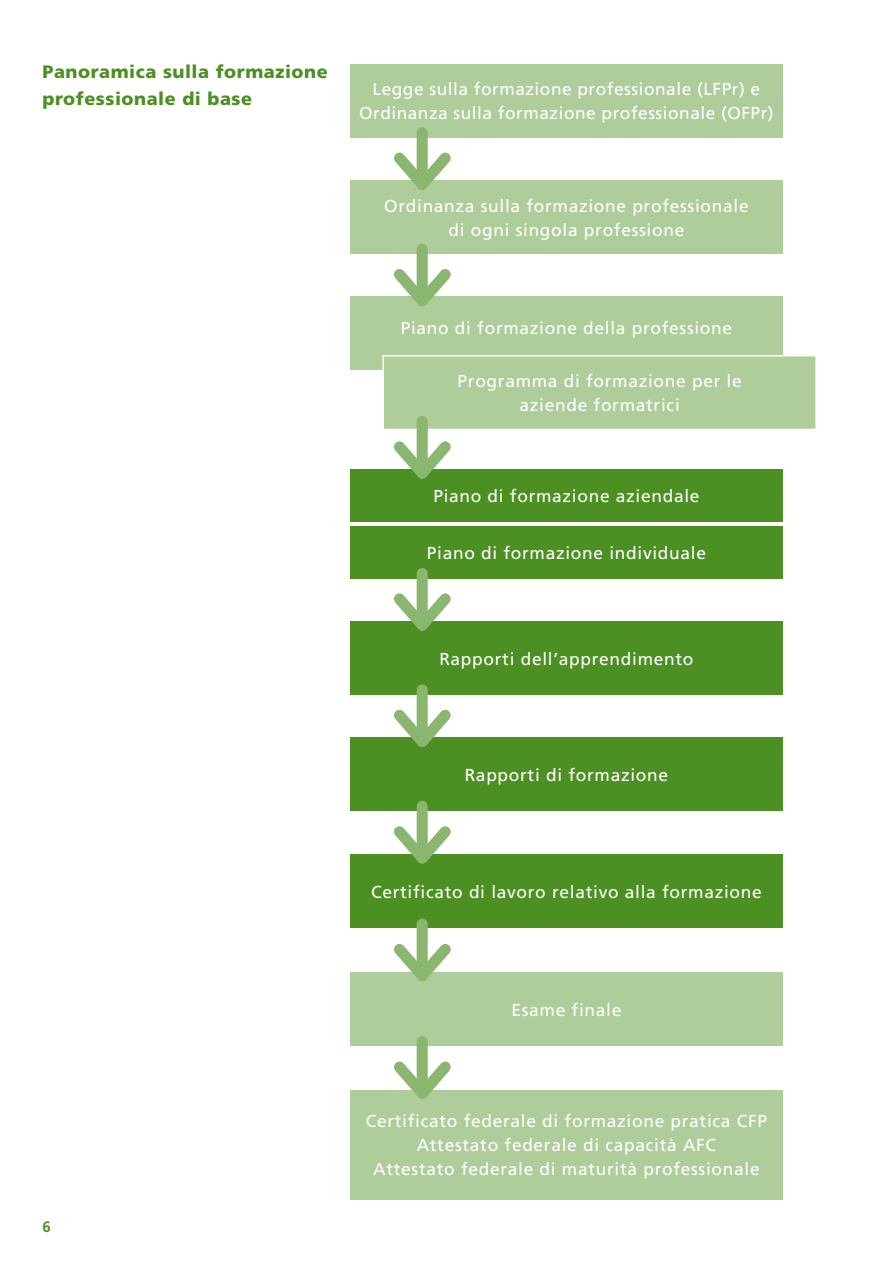
<style>
.page{position:relative;width:893px;height:1263px;background:#fff}
.page>*{position:absolute;margin:0;border:0;box-sizing:border-box;transform-origin:0 0}
.t1{font:900 18px/27px "Frutiger";letter-spacing:.03em;color:#4c8f22}
.t2{font:17.4px/24.2px "Frutiger";letter-spacing:.04em;color:#fff;text-align:center}
.t3{font:700 15px "Frutiger";color:#4c8f22}
</style>
<div class="page">
<div style="left:350px;top:64px;width:433px;height:73px;background:#aecd9b"></div>
<div style="left:350px;top:180px;width:433px;height:74px;background:#aecd9b"></div>
<div style="left:350px;top:297px;width:433px;height:73px;background:#aecd9b"></div>
<div style="left:383px;top:356px;width:433px;height:73px;background:#aecd9b"></div>
<div style="left:382px;top:355px;width:435px;height:75px;border:2px solid #fff"></div>
<div style="left:350px;top:469px;width:433px;height:52px;background:#4c8f22"></div>
<div style="left:350px;top:526px;width:433px;height:52px;background:#4c8f22"></div>
<div style="left:350px;top:621px;width:433px;height:74px;background:#4c8f22"></div>
<div style="left:350px;top:737px;width:433px;height:74px;background:#4c8f22"></div>
<div style="left:350px;top:854px;width:433px;height:74px;background:#4c8f22"></div>
<div style="left:350px;top:972px;width:433px;height:74px;background:#aecd9b"></div>
<div style="left:350px;top:1090px;width:433px;height:109px;background:#aecd9b"></div>
<svg style="left:394px;top:142px;width:57px;height:48px"></svg>
<div style="left:417px;top:133px;width:11px;height:51px;background:#8bb66f"></div>
<svg style="left:384px;top:259px;width:77px;height:48px"></svg>
<div style="left:417px;top:249px;width:11px;height:52px;background:#8bb66f"></div>
<svg style="left:394px;top:431px;width:57px;height:48px"></svg>
<div style="left:417px;top:421px;width:11px;height:52px;background:#8bb66f"></div>
<svg style="left:394px;top:583px;width:57px;height:48px"></svg>
<div style="left:417px;top:573px;width:11px;height:52px;background:#8bb66f"></div>
<svg style="left:394px;top:700px;width:57px;height:47px"></svg>
<div style="left:417px;top:690px;width:11px;height:52px;background:#8bb66f"></div>
<svg style="left:394px;top:816px;width:57px;height:48px"></svg>
<div style="left:417px;top:806px;width:11px;height:52px;background:#8bb66f"></div>
<svg style="left:394px;top:934px;width:57px;height:48px"></svg>
<div style="left:417px;top:924px;width:11px;height:52px;background:#8bb66f"></div>
<svg style="left:394px;top:1051px;width:57px;height:48px"></svg>
<div style="left:417px;top:1042px;width:11px;height:51px;background:#8bb66f"></div>
<p class="t1" style="left:43px;top:58px;width:287px">Panoramica sulla formazione professionale di base</p>
<p class="t2" style="left:359px;top:77px;width:416px">Legge sulla formazione professionale (LFPr) e<br>Ordinanza sulla formazione professionale (OFPr)</p>
<p class="t2" style="left:384px;top:193px;width:366px">Ordinanza sulla formazione professionale di ogni singola professione</p>
<p class="t2" style="left:401px;top:316px;width:333px">Piano di formazione della professione</p>
<p class="t2" style="left:458px;top:369px;width:286px">Programma di formazione per le aziende formatrici</p>
<p class="t2" style="left:433px;top:484px;width:268px">Piano di formazione aziendale</p>
<p class="t2" style="left:427px;top:541px;width:281px">Piano di formazione individuale</p>
<p class="t2" style="left:439px;top:646px;width:256px">Rapporti dell’apprendimento</p>
<p class="t2" style="left:465px;top:763px;width:205px">Rapporti di formazione</p>
<p class="t2" style="left:371px;top:880px;width:392px">Certificato di lavoro relativo alla formazione</p>
<p class="t3" style="left:43px;top:1218px;width:10px">6</p>
<p class="t2" style="left:511px;top:997px;width:111px">Esame finale</p>
<p class="t2" style="left:366px;top:1109px;width:403px">Certificato federale di formazione pratica CFP<br>Attestato federale di capacità AFC<br>Attestato federale di maturità professionale</p>
</div>
